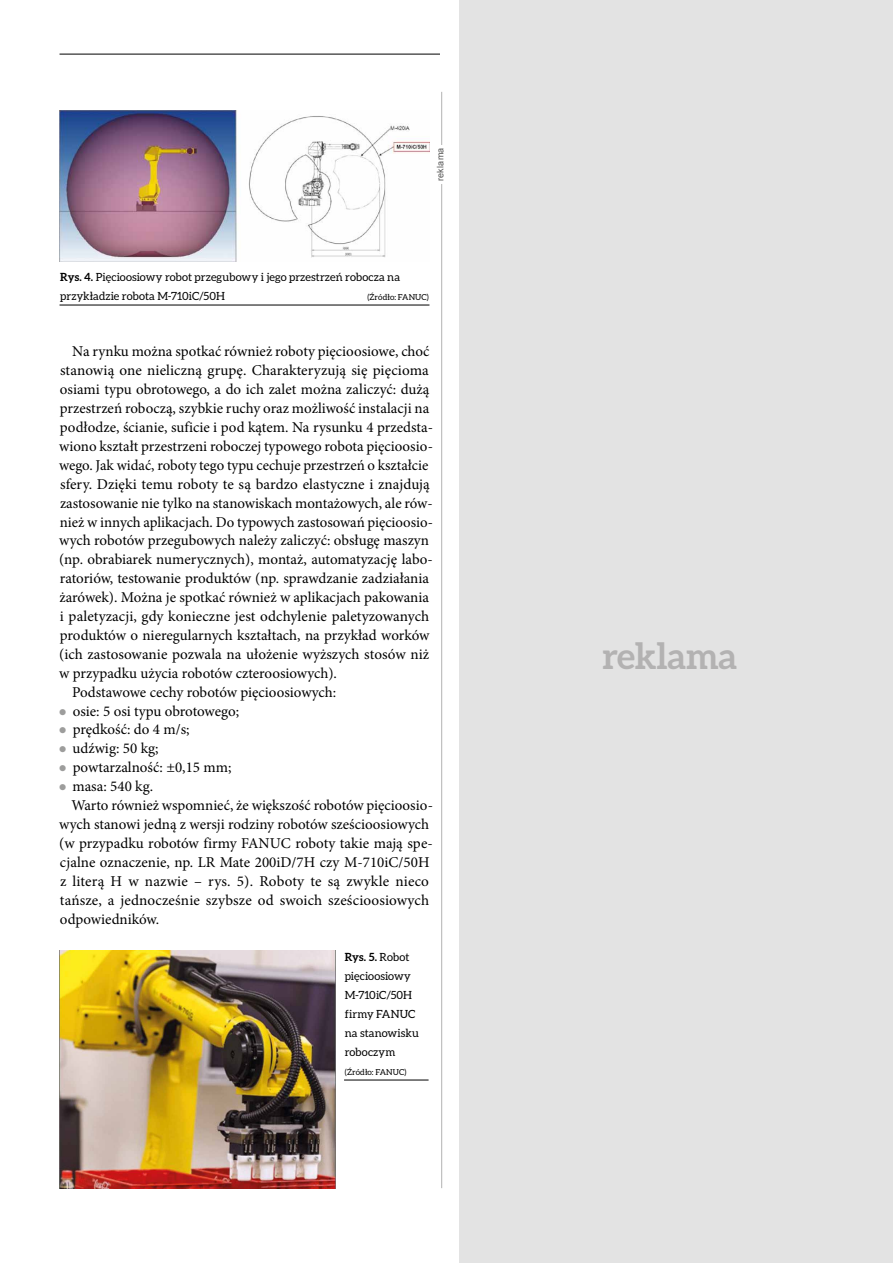
<style>
.page{position:relative;width:893px;height:1263px;background:#fff}
.page>*{position:absolute;margin:0;border:0;box-sizing:border-box;transform-origin:0 0}
.t1{font:700 36px "Aleo";letter-spacing:-.005em;color:#b3b2b2}
.t2{font:15px "Minion Pro";color:#000}
.t3{font:11.25px/18.9px "Aleo";letter-spacing:.005em;color:#000}
.t4{font:9px "Arial";letter-spacing:.02em;color:#575756}
.t5{font:8.25px "Aleo";letter-spacing:.01em;color:#000}
.s1{font-weight:700}
</style>
<div class="page">
<hr style="left:60px;top:54px;width:600px;height:1px;background:#000">
<div style="left:440px;top:0;width:453px;height:1263px;background:#fff"></div>
<hr style="left:441px;top:92px;width:1px;height:1096px;background:#b3b2b2">
<div style="left:437px;top:145px;width:9px;height:39px;background:#fff"></div>
<img style="left:60px;top:111px;width:369px;height:151px">
<hr style="left:60px;top:305px;width:369px;height:1px;background:#000">
<img style="left:60px;top:951px;width:276px;height:237px">
<hr style="left:344px;top:1080px;width:85px;height:1px;background:#000">
<div style="left:459px;top:0;width:434px;height:1263px;background:#e3e3e3"></div>
<p class="t4" style="left:435px;top:181px;width:35px;rotate:-90deg">reklama</p>
<p class="t3" style="left:60px;top:267px;width:341px"><span class="s1">Rys. 4.</span> Pięcioosiowy robot przegubowy i jego przestrzeń robocza na przykładzie robota M-710iC/50H</p>
<p class="t5" style="left:367px;top:292px;width:63px">(źródło: FANUC)</p>
<p class="t2" style="left:72px;top:342px;width:359px">Na rynku można spotkać również roboty pięcioosiowe, choć</p>
<p class="t2" style="left:60px;top:360px;width:370px">stanowią one nieliczną grupę. Charakteryzują się pięcioma</p>
<p class="t2" style="left:60px;top:379px;width:371px">osiami typu obrotowego, a do ich zalet można zaliczyć: dużą</p>
<p class="t2" style="left:60px;top:398px;width:371px">przestrzeń roboczą, szybkie ruchy oraz możliwość instalacji na</p>
<p class="t2" style="left:60px;top:417px;width:375px">podłodze, ścianie, suficie i pod kątem. Na rysunku 4 przedsta-</p>
<p class="t2" style="left:59px;top:436px;width:375px">wiono kształt przestrzeni roboczej typowego robota pięcioosio-</p>
<p class="t2" style="left:59px;top:455px;width:370px">wego. Jak widać, roboty tego typu cechuje przestrzeń o kształcie</p>
<p class="t2" style="left:60px;top:474px;width:371px">sfery. Dzięki temu roboty te są bardzo elastyczne i znajdują</p>
<p class="t2" style="left:60px;top:493px;width:374px">zastosowanie nie tylko na stanowiskach montażowych, ale rów-</p>
<p class="t2" style="left:60px;top:512px;width:375px">nież w innych aplikacjach. Do typowych zastosowań pięcioosio-</p>
<p class="t2" style="left:59px;top:531px;width:371px">wych robotów przegubowych należy zaliczyć: obsługę maszyn</p>
<p class="t2" style="left:59px;top:549px;width:375px">(np. obrabiarek numerycznych), montaż, automatyzację labo-</p>
<p class="t2" style="left:60px;top:568px;width:371px">ratoriów, testowanie produktów (np. sprawdzanie zadziałania</p>
<p class="t2" style="left:60px;top:587px;width:371px">żarówek). Można je spotkać również w aplikacjach pakowania</p>
<p class="t2" style="left:60px;top:606px;width:371px">i paletyzacji, gdy konieczne jest odchylenie paletyzowanych</p>
<p class="t2" style="left:60px;top:625px;width:371px">produktów o nieregularnych kształtach, na przykład worków</p>
<p class="t2" style="left:59px;top:644px;width:372px">(ich zastosowanie pozwala na ułożenie wyższych stosów niż</p>
<p class="t2" style="left:59px;top:663px;width:279px">w przypadku użycia robotów czteroosiowych).</p>
<p class="t2" style="left:72px;top:682px;width:266px">Podstawowe cechy robotów pięcioosiowych:</p>
<p class="t2" style="left:73px;top:701px;width:168px">osie: 5 osi typu obrotowego;</p>
<p class="t2" style="left:73px;top:720px;width:118px">prędkość: do 4 m/s;</p>
<p class="t2" style="left:72px;top:738px;width:88px">udźwig: 50 kg;</p>
<p class="t2" style="left:73px;top:757px;width:160px">powtarzalność: ±0,15 mm;</p>
<p class="t2" style="left:73px;top:776px;width:82px">masa: 540 kg.</p>
<p class="t2" style="left:71px;top:795px;width:363px">Warto również wspomnieć, że większość robotów pięcioosio-</p>
<p class="t2" style="left:59px;top:814px;width:371px">wych stanowi jedną z wersji rodziny robotów sześcioosiowych</p>
<p class="t2" style="left:59px;top:833px;width:375px">(w przypadku robotów firmy FANUC roboty takie mają spe-</p>
<p class="t2" style="left:60px;top:852px;width:371px">cjalne oznaczenie, np. LR Mate 200iD/7H czy M-710iC/50H</p>
<p class="t2" style="left:60px;top:871px;width:370px">z literą H w nazwie – rys. 5). Roboty te są zwykle nieco</p>
<p class="t2" style="left:60px;top:890px;width:371px">tańsze, a jednocześnie szybsze od swoich sześcioosiowych</p>
<p class="t2" style="left:60px;top:909px;width:101px">odpowiedników.</p>
<p class="t3" style="left:345px;top:948px;width:76px"><span class="s1">Rys. 5.</span> Robot pięcioosiowy<br>M-710iC/50H firmy FANUC na stanowisku roboczym</p>
<p class="t5" style="left:345px;top:1067px;width:63px">(źródło: FANUC)</p>
<h1 class="t1" style="left:602px;top:635px;width:136px">reklama</h1>
</div>
